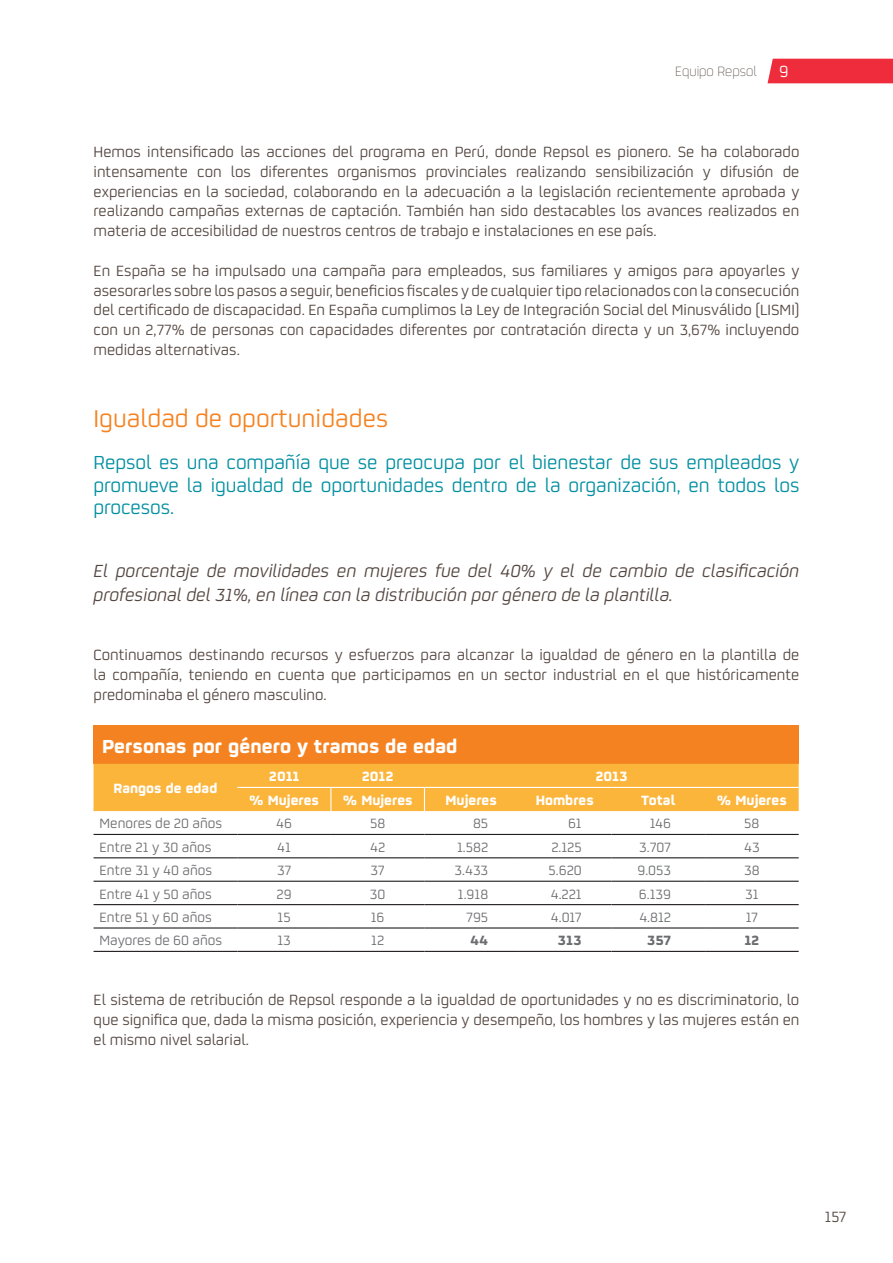
<style>
.page{position:relative;width:893px;height:1263px;background:#fff}
.page>*{position:absolute;margin:0;border:0;box-sizing:border-box;transform-origin:0 0}
.t1{font:27px "Repsol";color:#f58220}
.t2{font:21px/22.5px "Repsol";letter-spacing:-.005em;color:#008fa1;text-align:justify}
.t3{font:700 21px "Repsol";color:#fff}
.t4{font:italic 19.5px/23.4px "Repsol";color:#544640}
.t5{font:16.5px/19.8px "Repsol";color:#544640;text-align:justify}
.t6{font:15px "Repsol";color:#6c6d70}
.t7{font:700 15px "Repsol";color:#fff}
.t8{font:300 15px "Repsol";color:#544640}
.t9{font:700 15px "Repsol";color:#6c6d70}
.s1{font-weight:400;font-size:18px;color:#fff}
</style>
<div class="page">
<div style="left:767px;top:59px;width:126px;height:24px;background:#ee2c3b"></div>
<div style="left:94px;top:725px;width:705px;height:39px;background:#f58220"></div>
<hr style="left:94px;top:834px;width:143px;height:1px;background:#231f20">
<hr style="left:237px;top:834px;width:94px;height:1px;background:#231f20">
<hr style="left:331px;top:834px;width:93px;height:1px;background:#231f20">
<hr style="left:424px;top:834px;width:94px;height:1px;background:#231f20">
<hr style="left:518px;top:834px;width:94px;height:1px;background:#231f20">
<hr style="left:612px;top:834px;width:93px;height:1px;background:#231f20">
<hr style="left:705px;top:834px;width:94px;height:1px;background:#231f20">
<hr style="left:94px;top:857px;width:143px;height:1px;background:#231f20">
<hr style="left:237px;top:857px;width:94px;height:1px;background:#231f20">
<hr style="left:331px;top:857px;width:93px;height:1px;background:#231f20">
<hr style="left:424px;top:857px;width:94px;height:1px;background:#231f20">
<hr style="left:518px;top:857px;width:94px;height:1px;background:#231f20">
<hr style="left:612px;top:857px;width:93px;height:1px;background:#231f20">
<hr style="left:705px;top:857px;width:94px;height:1px;background:#231f20">
<hr style="left:94px;top:881px;width:143px;height:1px;background:#231f20">
<hr style="left:237px;top:881px;width:94px;height:1px;background:#231f20">
<hr style="left:331px;top:881px;width:93px;height:1px;background:#231f20">
<hr style="left:424px;top:881px;width:94px;height:1px;background:#231f20">
<hr style="left:518px;top:881px;width:94px;height:1px;background:#231f20">
<hr style="left:612px;top:881px;width:93px;height:1px;background:#231f20">
<hr style="left:705px;top:881px;width:94px;height:1px;background:#231f20">
<hr style="left:94px;top:904px;width:143px;height:1px;background:#231f20">
<hr style="left:237px;top:904px;width:94px;height:1px;background:#231f20">
<hr style="left:331px;top:904px;width:93px;height:1px;background:#231f20">
<hr style="left:424px;top:904px;width:94px;height:1px;background:#231f20">
<hr style="left:518px;top:904px;width:94px;height:1px;background:#231f20">
<hr style="left:612px;top:904px;width:93px;height:1px;background:#231f20">
<hr style="left:705px;top:904px;width:94px;height:1px;background:#231f20">
<hr style="left:94px;top:927px;width:143px;height:1px;background:#231f20">
<hr style="left:237px;top:927px;width:94px;height:1px;background:#231f20">
<hr style="left:331px;top:927px;width:93px;height:1px;background:#231f20">
<hr style="left:424px;top:927px;width:94px;height:1px;background:#231f20">
<hr style="left:518px;top:927px;width:94px;height:1px;background:#231f20">
<hr style="left:612px;top:927px;width:93px;height:1px;background:#231f20">
<hr style="left:705px;top:927px;width:94px;height:1px;background:#231f20">
<hr style="left:94px;top:951px;width:143px;height:1px;background:#231f20">
<hr style="left:237px;top:951px;width:94px;height:1px;background:#231f20">
<hr style="left:331px;top:951px;width:93px;height:1px;background:#231f20">
<hr style="left:424px;top:951px;width:94px;height:1px;background:#231f20">
<hr style="left:518px;top:951px;width:94px;height:1px;background:#231f20">
<hr style="left:612px;top:951px;width:93px;height:1px;background:#231f20">
<hr style="left:705px;top:951px;width:94px;height:1px;background:#231f20">
<div style="left:94px;top:764px;width:705px;height:47px;background:#fcb53b"></div>
<hr style="left:237px;top:787px;width:94px;height:1px;background:#fff">
<hr style="left:331px;top:787px;width:93px;height:1px;background:#fff">
<hr style="left:424px;top:787px;width:94px;height:1px;background:#fff">
<hr style="left:518px;top:787px;width:94px;height:1px;background:#fff">
<hr style="left:612px;top:787px;width:93px;height:1px;background:#fff">
<hr style="left:705px;top:787px;width:94px;height:1px;background:#fff">
<p class="t8" style="left:675px;top:61px;width:115px">Equipo Repsol <span class="s1">9</span></p>
<p class="t5" style="left:94px;top:141px;width:707px">Hemos intensificado las acciones del programa en Perú, donde Repsol es pionero. Se ha colaborado intensamente con los diferentes organismos provinciales realizando sensibilización y difusión de experiencias en la sociedad, colaborando en la adecuación a la legislación recientemente aprobada y realizando campañas externas de captación. También han sido destacables los avances realizados en materia de accesibilidad de nuestros centros de trabajo e instalaciones en ese país.</p>
<p class="t5" style="left:94px;top:260px;width:707px">En España se ha impulsado una campaña para empleados, sus familiares y amigos para apoyarles y asesorarles sobre los pasos a seguir, beneficios fiscales y de cualquier tipo relacionados con la consecución del certificado de discapacidad. En España cumplimos la Ley de Integración Social del Minusválido (LISMI) con un 2,77% de personas con capacidades diferentes por contratación directa y un 3,67% incluyendo medidas alternativas.</p>
<h1 class="t1" style="left:94px;top:400px;width:296px">Igualdad de oportunidades</h1>
<p class="t2" style="left:94px;top:450px;width:707px">Repsol es una compañía que se preocupa por el bienestar de sus empleados y promueve la igualdad de oportunidades dentro de la organización, en todos los procesos.</p>
<p class="t4" style="left:94px;top:558px;width:707px">El porcentaje de movilidades en mujeres fue del 40% y el de cambio de clasificación profesional del 31%, en línea con la distribución por género de la plantilla.</p>
<p class="t5" style="left:94px;top:644px;width:707px">Continuamos destinando recursos y esfuerzos para alcanzar la igualdad de género en la plantilla de la compañía, teniendo en cuenta que participamos en un sector industrial en el que históricamente predominaba el género masculino.</p>
<p class="t3" style="left:102px;top:728px;width:357px">Personas por género y tramos de edad</p>
<p class="t7" style="left:114px;top:776px;width:105px">Rangos de edad</p>
<p class="t7" style="left:269px;top:764px;width:32px">2011</p>
<p class="t7" style="left:362px;top:764px;width:34px">2012</p>
<p class="t7" style="left:595px;top:764px;width:34px">2013</p>
<p class="t7" style="left:249px;top:788px;width:71px">% Mujeres</p>
<p class="t7" style="left:343px;top:788px;width:71px">% Mujeres</p>
<p class="t7" style="left:446px;top:788px;width:53px">Mujeres</p>
<p class="t7" style="left:536px;top:788px;width:60px">Hombres</p>
<p class="t7" style="left:641px;top:788px;width:36px">Total</p>
<p class="t7" style="left:717px;top:788px;width:71px">% Mujeres</p>
<p class="t6" style="left:100px;top:813px;width:124px">Menores de 20 años</p>
<p class="t6" style="left:276px;top:813px;width:17px">46</p>
<p class="t6" style="left:370px;top:813px;width:17px">58</p>
<p class="t6" style="left:473px;top:813px;width:17px">85</p>
<p class="t6" style="left:568px;top:813px;width:15px">61</p>
<p class="t6" style="left:650px;top:813px;width:23px">146</p>
<p class="t6" style="left:744px;top:813px;width:17px">58</p>
<p class="t6" style="left:100px;top:837px;width:113px">Entre 21 y 30 años</p>
<p class="t6" style="left:277px;top:837px;width:15px">41</p>
<p class="t6" style="left:370px;top:837px;width:17px">42</p>
<p class="t6" style="left:457px;top:837px;width:33px">1.582</p>
<p class="t6" style="left:551px;top:837px;width:32px">2.125</p>
<p class="t6" style="left:639px;top:837px;width:33px">3.707</p>
<p class="t6" style="left:744px;top:837px;width:17px">43</p>
<p class="t6" style="left:100px;top:860px;width:114px">Entre 31 y 40 años</p>
<p class="t6" style="left:277px;top:860px;width:16px">37</p>
<p class="t6" style="left:371px;top:860px;width:16px">37</p>
<p class="t6" style="left:455px;top:860px;width:35px">3.433</p>
<p class="t6" style="left:549px;top:860px;width:35px">5.620</p>
<p class="t6" style="left:637px;top:860px;width:35px">9.053</p>
<p class="t6" style="left:744px;top:860px;width:17px">38</p>
<p class="t6" style="left:100px;top:883px;width:114px">Entre 41 y 50 años</p>
<p class="t6" style="left:277px;top:883px;width:17px">29</p>
<p class="t6" style="left:370px;top:883px;width:17px">30</p>
<p class="t6" style="left:458px;top:883px;width:32px">1.918</p>
<p class="t6" style="left:551px;top:883px;width:33px">4.221</p>
<p class="t6" style="left:639px;top:883px;width:34px">6.139</p>
<p class="t6" style="left:745px;top:883px;width:15px">31</p>
<p class="t6" style="left:100px;top:907px;width:114px">Entre 51 y 60 años</p>
<p class="t6" style="left:278px;top:907px;width:15px">15</p>
<p class="t6" style="left:371px;top:907px;width:15px">16</p>
<p class="t6" style="left:466px;top:907px;width:24px">795</p>
<p class="t6" style="left:551px;top:907px;width:32px">4.017</p>
<p class="t6" style="left:639px;top:907px;width:33px">4.812</p>
<p class="t6" style="left:746px;top:907px;width:14px">17</p>
<p class="t6" style="left:100px;top:930px;width:124px">Mayores de 60 años</p>
<p class="t6" style="left:277px;top:930px;width:15px">13</p>
<p class="t6" style="left:371px;top:930px;width:15px">12</p>
<p class="t9" style="left:470px;top:928px;width:19px">44</p>
<p class="t9" style="left:558px;top:928px;width:26px">313</p>
<p class="t9" style="left:647px;top:928px;width:26px">357</p>
<p class="t9" style="left:744px;top:928px;width:17px">12</p>
<p class="t5" style="left:94px;top:989px;width:707px">El sistema de retribución de Repsol responde a la igualdad de oportunidades y no es discriminatorio, lo que significa que, dada la misma posición, experiencia y desempeño, los hombres y las mujeres están en el mismo nivel salarial.</p>
<p class="t5" style="left:825px;top:1206px;width:23px">157</p>
</div>
